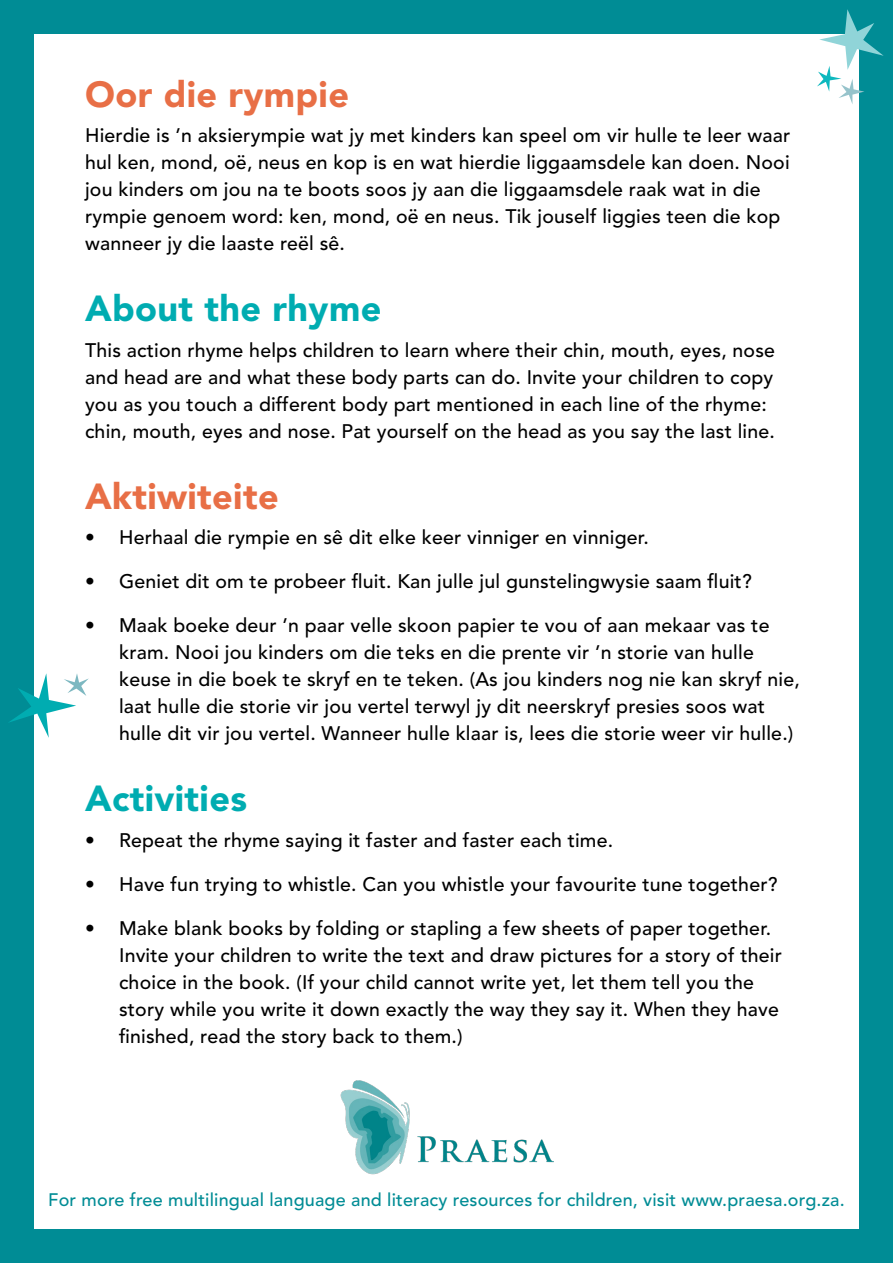
<style>
.page{position:relative;width:893px;height:1263px;background:#008c95}
.page>*{position:absolute;margin:0;border:0;box-sizing:border-box;transform-origin:0 0}
.t1{font:900 36px "Avenir LT Std";letter-spacing:.01em;color:#e86f46}
.t2{font:900 36px "Avenir LT Std";letter-spacing:.01em;color:#00acb1}
.t3{font:500 19.5px/27px "Avenir LT Std";letter-spacing:.01em;color:#000}
.t4{font:500 18px "Avenir LT Std";letter-spacing:.01em;color:#008c95}
</style>
<div class="page">
<div style="left:34px;top:34px;width:825px;height:1195px;background:#fff"></div>
<img style="left:340px;top:1080px;width:213px;height:95px">
<svg style="left:817px;top:9px;width:67px;height:95px"></svg>
<svg style="left:9px;top:673px;width:80px;height:65px"></svg>
<h1 class="t1" style="left:85px;top:72px;width:265px">Oor die rympie</h1>
<p class="t3" style="left:85px;top:122px;width:707px">Hierdie is ’n aksierympie wat jy met kinders kan speel om vir hulle te leer waar hul ken, mond, oë, neus en kop is en wat hierdie liggaamsdele kan doen. Nooi jou kinders om jou na te boots soos jy aan die liggaamsdele raak wat in die rympie genoem word: ken, mond, oë en neus. Tik jouself liggies teen die kop wanneer jy die laaste reël sê.</p>
<h1 class="t2" style="left:85px;top:287px;width:298px">About the rhyme</h1>
<p class="t3" style="left:85px;top:337px;width:691px">This action rhyme helps children to learn where their chin, mouth, eyes, nose and head are and what these body parts can do. Invite your children to copy you as you touch a different body part mentioned in each line of the rhyme: chin, mouth, eyes and nose. Pat yourself on the head as you say the last line.</p>
<h1 class="t1" style="left:85px;top:474px;width:195px">Aktiwiteite</h1>
<p class="t3" style="left:85px;top:524px;width:565px">• Herhaal die rympie en sê dit elke keer vinniger en vinniger.</p>
<p class="t3" style="left:85px;top:568px;width:668px">• Geniet dit om te probeer fluit. Kan julle jul gunstelingwysie saam fluit?</p>
<p class="t3" style="left:119px;top:612px;width:682px;text-indent:-34px">• Maak boeke deur ’n paar velle skoon papier te vou of aan mekaar vas te kram. Nooi jou kinders om die teks en die prente vir ’n storie van hulle keuse in die boek te skryf en te teken. (As jou kinders nog nie kan skryf nie, laat hulle die storie vir jou vertel terwyl jy dit neerskryf presies soos wat hulle dit vir jou vertel. Wanneer hulle klaar is, lees die storie weer vir hulle.)</p>
<h1 class="t2" style="left:85px;top:777px;width:163px">Activities</h1>
<p class="t3" style="left:85px;top:827px;width:530px">• Repeat the rhyme saying it faster and faster each time.</p>
<p class="t3" style="left:85px;top:871px;width:694px">• Have fun trying to whistle. Can you whistle your favourite tune together?</p>
<p class="t3" style="left:119px;top:915px;width:664px;text-indent:-34px">• Make blank books by folding or stapling a few sheets of paper together.<br>Invite your children to write the text and draw pictures for a story of their choice in the book. (If your child cannot write yet, let them tell you the story while you write it down exactly the way they say it. When they have finished, read the story back to them.)</p>
<p class="t4" style="left:48px;top:1189px;width:798px">For more free multilingual language and literacy resources for children, visit www.praesa.org.za.</p>
</div>
